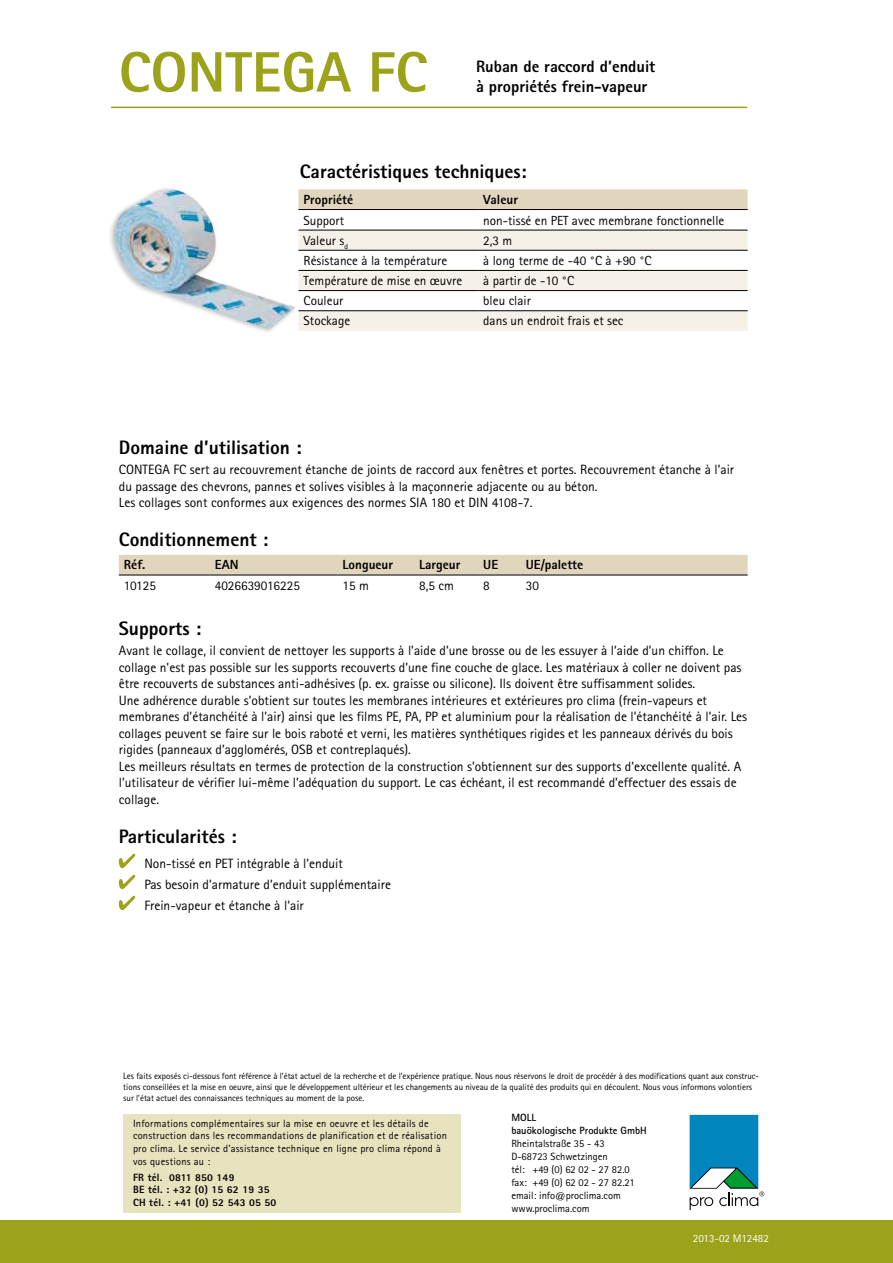
<style>
.page{position:relative;width:893px;height:1263px;background:#fff}
.page>*{position:absolute;margin:0;border:0;box-sizing:border-box;transform-origin:0 0}
.t1{font:800 57px "Rotis Sans Serif Pro";color:#9ca219}
.t2{font:800 19.5px "Rotis Sans Serif Pro";color:#000}
.t3{font:800 16.5px/19.5px "Rotis Sans Serif Pro";color:#000}
.t4{font:13.5px/16.5px "Rotis Sans Serif Pro";color:#000}
.t5{font:13.2px "Rotis Sans Serif Pro";color:#000}
.t6{font:800 13.2px "Rotis Sans Serif Pro";color:#000}
.t7{font:10.95px "Rotis Sans Serif Pro";color:#fff}
.t8{font:10.5px/12.8px "Rotis Sans Serif Pro";letter-spacing:.02em;color:#000}
.t9{font:10.5px/12.9px "Rotis Sans Serif Pro";color:#000}
.t10{font:800 10.5px/12.8px "Rotis Sans Serif Pro";letter-spacing:.02em;color:#000}
.t11{font:700 10.5px/12.9px "Rotis Sans Serif Pro";color:#000}
.t12{font:9px/11.2px "Rotis Sans Serif Pro";letter-spacing:-.005em;color:#000}
</style>
<div class="page">
<div style="left:0;top:1220px;width:893px;height:43px;background:#9ca219"></div>
<svg style="left:690px;top:1115px;width:74px;height:95px"></svg>
<div style="left:123px;top:1114px;width:338px;height:98px;background:#e8e3bf"></div>
<img style="left:114px;top:189px;width:181px;height:140px">
<div style="left:298px;top:189px;width:450px;height:20px;background:#e2d5bd"></div>
<svg style="left:298px;top:231px;width:450px;height:100px;fill:#f6f1e8"></svg>
<hr style="left:298px;top:209px;width:180px;height:1px;background:#000">
<hr style="left:478px;top:209px;width:270px;height:1px;background:#000">
<hr style="left:298px;top:230px;width:180px;height:1px;background:#000">
<hr style="left:478px;top:230px;width:270px;height:1px;background:#000">
<hr style="left:298px;top:250px;width:180px;height:1px;background:#000">
<hr style="left:478px;top:250px;width:270px;height:1px;background:#000">
<hr style="left:298px;top:270px;width:180px;height:1px;background:#000">
<hr style="left:478px;top:270px;width:270px;height:1px;background:#000">
<hr style="left:298px;top:290px;width:180px;height:1px;background:#000">
<hr style="left:478px;top:290px;width:270px;height:1px;background:#000">
<hr style="left:298px;top:310px;width:180px;height:1px;background:#000">
<hr style="left:478px;top:310px;width:270px;height:1px;background:#000">
<div style="left:119px;top:555px;width:629px;height:20px;background:#e2d5bd"></div>
<hr style="left:119px;top:575px;width:91px;height:1px;background:#000">
<hr style="left:210px;top:575px;width:127px;height:1px;background:#000">
<hr style="left:337px;top:575px;width:77px;height:1px;background:#000">
<hr style="left:414px;top:575px;width:64px;height:1px;background:#000">
<hr style="left:478px;top:575px;width:43px;height:1px;background:#000">
<hr style="left:521px;top:575px;width:227px;height:1px;background:#000">
<svg style="left:119px;top:854px;width:17px;height:14px"></svg>
<svg style="left:119px;top:875px;width:17px;height:14px"></svg>
<svg style="left:119px;top:896px;width:17px;height:14px"></svg>
<hr style="left:111px;top:107px;width:636px;height:1px;background:#9ca219">
<h1 class="t1" style="left:119px;top:36px;width:310px">CONTEGA FC</h1>
<p class="t3" style="left:476px;top:57px;width:181px">Ruban de raccord d’enduit à propriétés frein-vapeur</p>
<h2 class="t2" style="left:300px;top:159px;width:228px">Caractéristiques techniques:</h2>
<p class="t6" style="left:304px;top:191px;width:51px">Propriété</p>
<p class="t6" style="left:483px;top:191px;width:36px">Valeur</p>
<p class="t5" style="left:304px;top:212px;width:42px">Support</p>
<p class="t5" style="left:483px;top:212px;width:243px">non-tissé en PET avec membrane fonctionnelle</p>
<p class="t5" style="left:304px;top:232px;width:46px">Valeur s<sub>d</sub></p>
<p class="t5" style="left:483px;top:232px;width:31px">2,3 m</p>
<p class="t5" style="left:304px;top:253px;width:145px">Résistance à la température</p>
<p class="t5" style="left:483px;top:253px;width:170px">à long terme de -40 °C à +90 °C</p>
<p class="t5" style="left:304px;top:273px;width:160px">Température de mise en œuvre</p>
<p class="t5" style="left:483px;top:273px;width:92px">à partir de -10 °C</p>
<p class="t5" style="left:304px;top:293px;width:41px">Couleur</p>
<p class="t5" style="left:483px;top:293px;width:49px">bleu clair</p>
<p class="t5" style="left:304px;top:313px;width:48px">Stockage</p>
<p class="t5" style="left:483px;top:313px;width:142px">dans un endroit frais et sec</p>
<h2 class="t2" style="left:119px;top:435px;width:184px">Domaine d’utilisation :</h2>
<p class="t4" style="left:119px;top:462px;width:617px">CONTEGA FC sert au recouvrement étanche de joints de raccord aux fenêtres et portes. Recouvrement étanche à l’air du passage des chevrons, pannes et solives visibles à la maçonnerie adjacente ou au béton.<br>Les collages sont conformes aux exigences des normes SIA 180 et DIN 4108-7.</p>
<h2 class="t2" style="left:119px;top:527px;width:151px">Conditionnement :</h2>
<p class="t6" style="left:124px;top:557px;width:23px">Réf.</p>
<p class="t6" style="left:215px;top:557px;width:25px">EAN</p>
<p class="t6" style="left:342px;top:557px;width:52px">Longueur</p>
<p class="t6" style="left:419px;top:557px;width:43px">Largeur</p>
<p class="t6" style="left:483px;top:557px;width:16px">UE</p>
<p class="t6" style="left:526px;top:557px;width:59px">UE/palette</p>
<p class="t5" style="left:124px;top:578px;width:34px">10125</p>
<p class="t5" style="left:215px;top:578px;width:87px">4026639016225</p>
<p class="t5" style="left:342px;top:578px;width:28px">15 m</p>
<p class="t5" style="left:419px;top:578px;width:36px">8,5 cm</p>
<p class="t5" style="left:483px;top:578px;width:8px">8</p>
<p class="t5" style="left:526px;top:578px;width:15px">30</p>
<h2 class="t2" style="left:119px;top:615px;width:84px">Supports :</h2>
<p class="t4" style="left:119px;top:643px;width:630px">Avant le collage, il convient de nettoyer les supports à l’aide d’une brosse ou de les essuyer à l’aide d’un chiffon. Le collage n’est pas possible sur les supports recouverts d’une fine couche de glace. Les matériaux à coller ne doivent pas être recouverts de substances anti-adhésives (p. ex. graisse ou silicone). Ils doivent être suffisamment solides.<br>Une adhérence durable s’obtient sur toutes les membranes intérieures et extérieures pro clima (frein-vapeurs et membranes d’étanchéité à l’air) ainsi que les films PE, PA, PP et aluminium pour la réalisation de l’étanchéité à l’air. Les collages peuvent se faire sur le bois raboté et verni, les matières synthétiques rigides et les panneaux dérivés du bois rigides (panneaux d’agglomérés, OSB et contreplaqués).<br>Les meilleurs résultats en termes de protection de la construction s’obtiennent sur des supports d’excellente qualité. A l’utilisateur de vérifier lui-même l’adéquation du support. Le cas échéant, il est recommandé d’effectuer des essais de collage.</p>
<h2 class="t2" style="left:119px;top:824px;width:119px">Particularités :</h2>
<p class="t4" style="left:144px;top:853px;width:248px;line-height:21px">Non-tissé en PET intégrable à l’enduit<br>Pas besoin d’armature d’enduit supplémentaire<br>Frein-vapeur et étanche à l’air</p>
<p class="t12" style="left:123px;top:1070px;width:637px">Les faits exposés ci-dessous font référence à l’état actuel de la recherche et de l’expérience pratique. Nous nous réservons le droit de procédér à des modifications quant aux construc&shy;tions conseillées et la mise en oeuvre, ainsi que le développement ultérieur et les changements au niveau de la qualité des produits qui en découlent. Nous vous informons volontiers sur l’état actuel des connaissances techniques au moment de la pose.</p>
<p class="t8" style="left:133px;top:1117px;width:315px">Informations complémentaires sur la mise en oeuvre et les détails de construction dans les recommandations de planification et de réalisation pro clima. Le service d’assistance technique en ligne pro clima répond à vos questions au :</p>
<p class="t10" style="left:133px;top:1170px;width:145px">FR tél. 0811 850 149<br>BE tél. : +32 (0) 15 62 19 35<br>CH tél. : +41 (0) 52 543 05 50</p>
<p class="t11" style="left:511px;top:1111px;width:137px">MOLL<br>bauökologische Produkte GmbH</p>
<p class="t9" style="left:511px;top:1137px;width:125px">Rheintalstraße 35 - 43<br>D-68723 Schwetzingen<br>tél: +49 (0) 62 02 - 27 82.0 fax: +49 (0) 62 02 - 27 82.21 email: info@proclima.com www.proclima.com</p>
<p class="t7" style="left:693px;top:1231px;width:77px">2013-02 M12482</p>
</div>
